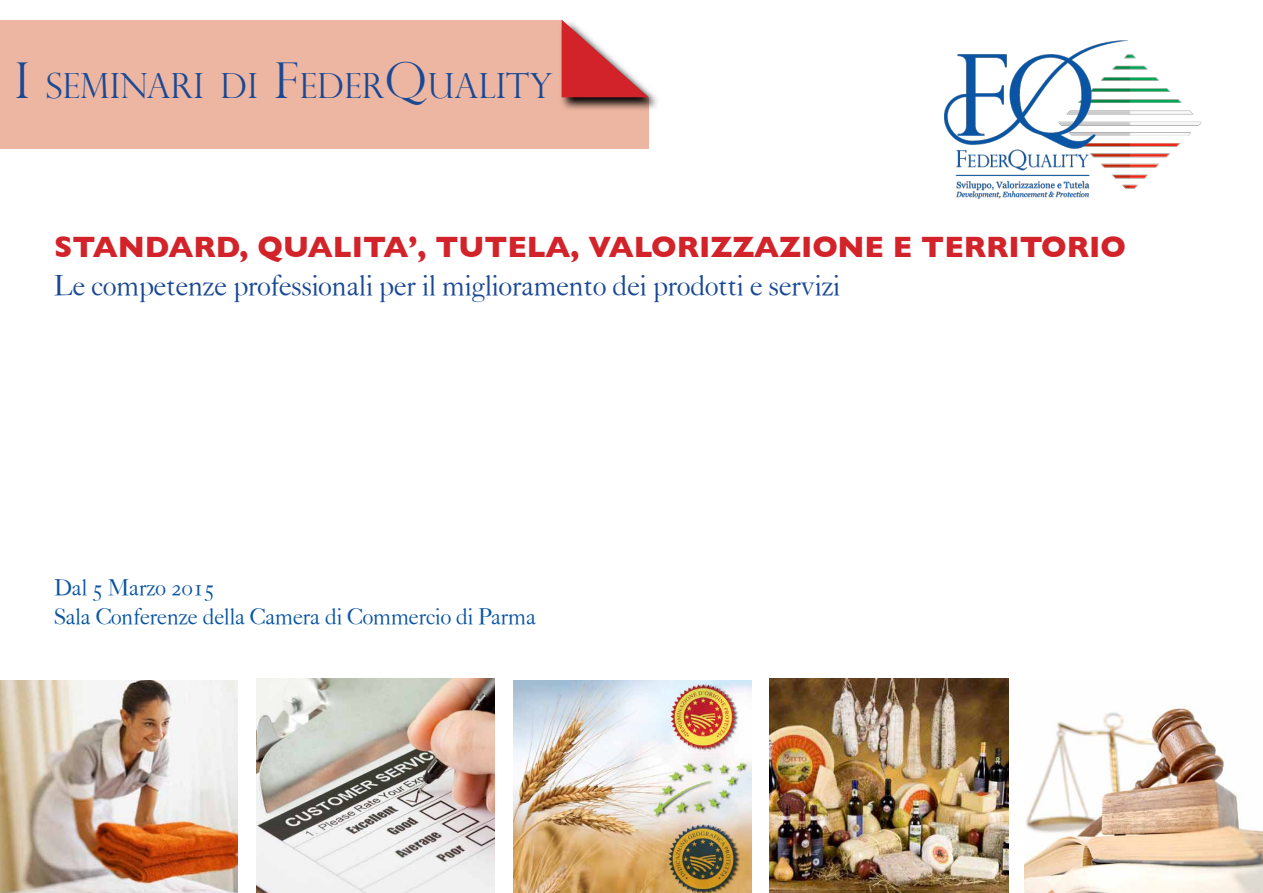
<style>
.page{position:relative;width:1263px;height:893px;background:#fff}
.page>*{position:absolute;margin:0;border:0;box-sizing:border-box;transform-origin:0 0}
.t1{font:300 34.65px "Perpetua Titling";color:#194895}
.t2{font:700 30px "Gill Sans";color:#d2232a}
.t3{font:28.5px "Caslon Classico";color:#194895}
.t4{font:22.5px/28.5px "Caslon Classico";color:#0954a3}
.s1{font-size:49.5px}
</style>
<div class="page">
<img style="left:944px;top:40px;width:257px;height:159px">
<div style="left:0;top:20px;width:648px;height:129px;background:#edb6a2"></div>
<svg style="left:561px;top:19px;width:97px;height:111px"></svg>
<img style="left:0;top:680px;width:238px;height:213px">
<img style="left:256px;top:679px;width:239px;height:214px">
<img style="left:513px;top:680px;width:238px;height:213px">
<img style="left:770px;top:679px;width:238px;height:214px">
<img style="left:1024px;top:706px;width:239px;height:187px">
<p class="t1" style="left:15px;top:64px;width:540px"><span class="s1">I</span> SEMINARI DI <span class="s1">F</span>EDER<span class="s1">Q</span>UALITY</p>
<p class="t2" style="left:54px;top:229px;width:1073px">STANDARD, QUALITA’, TUTELA, VALORIZZAZIONE E TERRITORIO</p>
<p class="t3" style="left:54px;top:268px;width:788px">Le competenze professionali per il miglioramento dei prodotti e servizi</p>
<p class="t4" style="left:54px;top:573px;width:483px">Dal 5 Marzo 2015<br>Sala Conferenze della Camera di Commercio di Parma</p>
</div>
